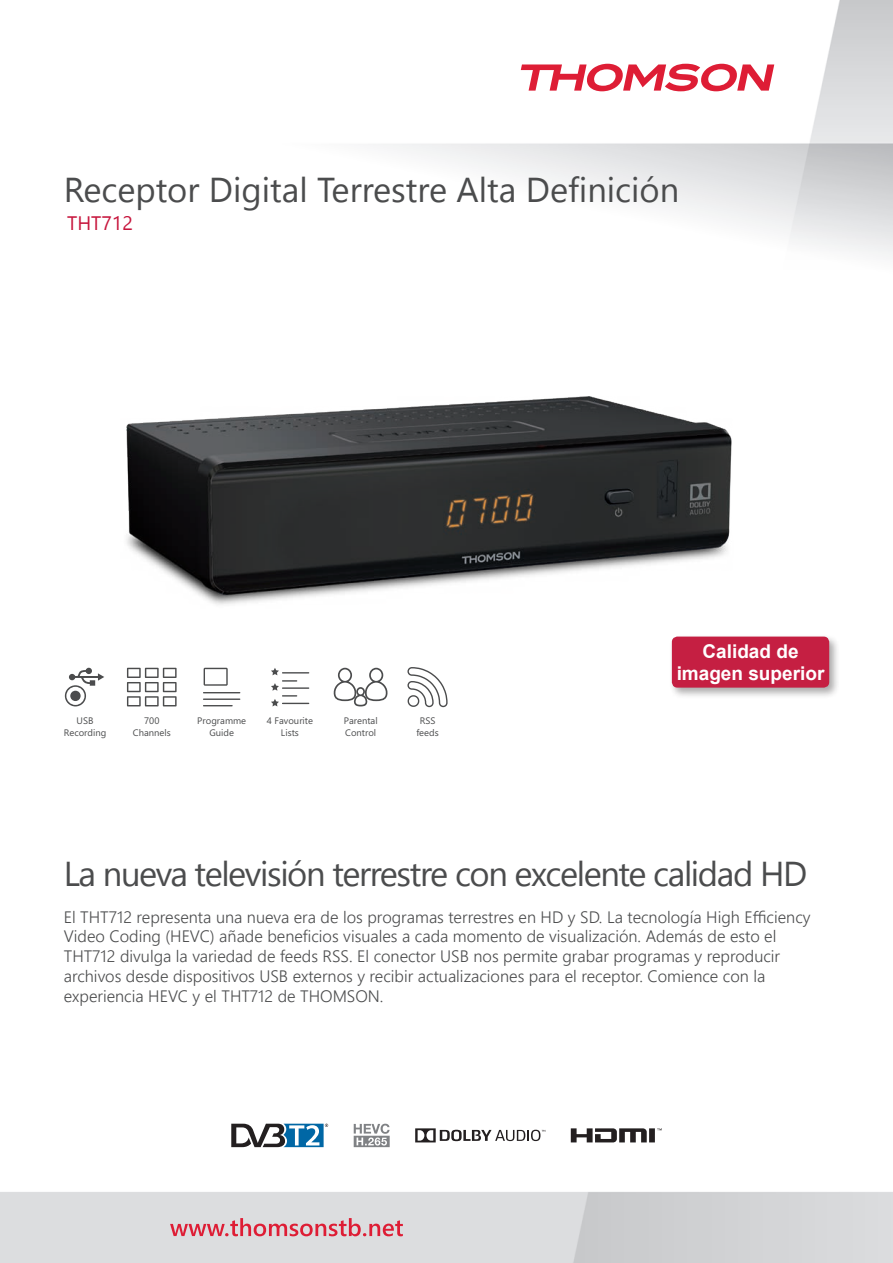
<style>
.page{position:relative;width:893px;height:1263px;background:#fff}
.page>*{position:absolute;margin:0;border:0;box-sizing:border-box;transform-origin:0 0}
.t1{font:34.5px "Segoe UI";letter-spacing:-.04em;color:#4b4c4d}
.t2{font:34.5px "Segoe UI";color:#4b4c4d}
.t3{font:19.5px "Segoe UI";color:#c7163d}
.t4{font:700 19.05px/22.8px "Arial";color:#fff;text-align:center}
.t5{font:300 16.5px/19.8px "Segoe UI";color:#4b4c4d}
.t6{font:9.45px/11.4px "Segoe UI";color:#4b4c4d;text-align:center}
</style>
<div class="page">
<svg style="left:521px;top:64px;width:253px;height:27px"></svg>
<svg style="left:170px;top:1218px;width:233px;height:18px;background:#dca0a9"></svg>
<img style="left:124px;top:396px;width:608px;height:211px">
<svg style="left:65px;top:668px;width:39px;height:38px"></svg>
<div style="left:70px;top:691px;width:11px;height:10px;background:#4b4c4d;border-radius:50%"></div>
<svg style="left:127px;top:668px;width:50px;height:38px"></svg>
<svg style="left:204px;top:668px;width:24px;height:18px"></svg>
<hr style="left:204px;top:692px;width:36px;height:1px;background:#4b4c4d">
<hr style="left:204px;top:698px;width:36px;height:2px;background:#4b4c4d">
<svg style="left:204px;top:705px;width:28px;height:1px"></svg>
<svg style="left:271px;top:668px;width:38px;height:38px"></svg>
<svg style="left:407px;top:667px;width:41px;height:41px"></svg>
<svg style="left:333px;top:668px;width:55px;height:38px"></svg>
<svg style="left:415px;top:1128px;width:130px;height:14px"></svg>
<svg style="left:231px;top:1124px;width:97px;height:23px"></svg>
<svg style="left:571px;top:1128px;width:91px;height:14px"></svg>
<svg style="left:354px;top:1124px;width:36px;height:23px"></svg>
<div style="left:669px;top:634px;width:172px;height:65px;background:#231f20;opacity:.38"></div>
<div style="left:672px;top:637px;width:157px;height:51px;background:#c51f42;border-radius:6px"></div>
<h1 class="t2" style="left:64px;top:164px;width:617px">Receptor Digital Terrestre Alta Definición</h1>
<p class="t3" style="left:67px;top:209px;width:67px">THT712</p>
<p class="t6" style="left:344px;top:715px;width:35px;text-align:left">Parental<br>Control</p>
<p class="t6" style="left:64px;top:715px;width:44px">USB<br>Recording</p>
<p class="t6" style="left:133px;top:715px;width:39px">700<br>Channels</p>
<p class="t6" style="left:197px;top:715px;width:50px">Programme<br>Guide</p>
<p class="t6" style="left:267px;top:715px;width:48px">4 Favourite<br>Lists</p>
<p class="t6" style="left:416px;top:715px;width:24px">RSS feeds</p>
<p class="t4" style="left:677px;top:640px;width:149px">Calidad de imagen superior</p>
<h1 class="t1" style="left:64px;top:848px;width:745px">La nueva televisión terrestre con excelente calidad HD</h1>
<p class="t5" style="left:64px;top:906px;width:748px">El THT712 representa una nueva era de los programas terrestres en HD y SD. La tecnología High Efficiency Video Coding (HEVC) añade beneficios visuales a cada momento de visualización. Además de esto el THT712 divulga la variedad de feeds RSS. El conector USB nos permite grabar programas y reproducir archivos desde dispositivos USB externos y recibir actualizaciones para el receptor. Comience con la experiencia HEVC y el THT712 de THOMSON.</p>
</div>
